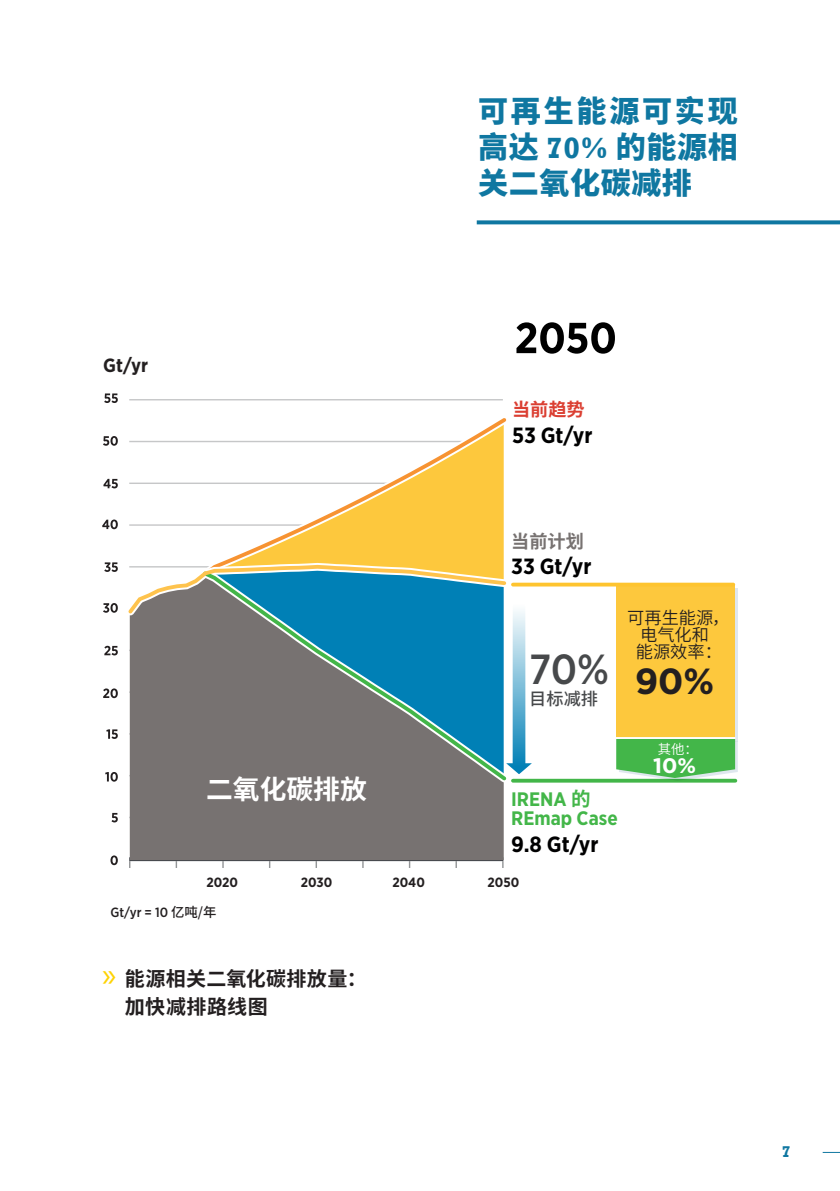
<style>
.page{position:relative;width:840px;height:1191px;background:#fff}
.page>*{position:absolute;margin:0;border:0;box-sizing:border-box;transform-origin:0 0}
.t1{font:500 42px "Gotham Narrow";color:#47494b}
.t2{font:700 36.4px "Gotham Narrow";color:#231f20;scale:1.09 1}
.t3{font:900 30px/36px "Noto Sans CJ Ksc";letter-spacing:.02em;color:#0f77a1;text-align:justify}
.t4{font:700 26.8px "Noto Sans CJ Ksc";color:#fff}
.t5{font:700 22px "Gotham Narrow";color:#000001}
.t6{font:700 21px "Gotham Narrow";color:#fff;scale:1.14 1}
.t7{font:700 20px/28px "Noto Sans CJ Ksc";letter-spacing:.02em;color:#231f20}
.t8{font:700 19.4px/18.4px "Gotham Narrow";color:#43b649}
.t9{font:700 19.2px "Gotham Narrow";color:#231f20}
.t10{font:700 18.2px "Noto Sans CJ Ksc";color:#777271}
.t11{font:700 18.2px "Noto Sans CJ Ksc";color:#db3f32}
.t12{font:600 17.2px/17.2px "Noto Sans CJ Ksc";color:#231f20;text-align:center}
.t13{font:500 17.2px "Noto Sans CJ Ksc";color:#47494b}
.t14{font:700 16px "Rockwell";color:#0f77a1}
.t15{font:700 13.4px "Gotham Narrow";color:#231f20}
.t16{font:500 13.4px "Gotham Narrow";color:#231f20}
.t17{font:600 13.4px "Noto Sans CJ Ksc";color:#fff}
.s1{font-family:"Rockwell";font-weight:700}
.s2{font-family:"Noto Sans CJ Ksc"}
.s3{font-family:"Myriad Pro";font-weight:400;font-size:34px;color:#fed304}
</style>
<div class="page">
<svg style="left:822px;top:1152px;width:17px;height:1px"></svg>
<svg style="left:476px;top:220px;width:363px;height:4px"></svg>
<hr style="left:129px;top:816px;width:373px;height:2px;background:#8e9091">
<hr style="left:129px;top:524px;width:373px;height:2px;background:#8e9091">
<hr style="left:129px;top:441px;width:373px;height:1px;background:#8e9091">
<hr style="left:129px;top:482px;width:373px;height:2px;background:#8e9091">
<hr style="left:129px;top:399px;width:373px;height:1px;background:#8e9091">
<svg style="left:175px;top:861px;width:2px;height:7px"></svg>
<svg style="left:315px;top:861px;width:2px;height:7px"></svg>
<svg style="left:408px;top:861px;width:2px;height:7px"></svg>
<hr style="left:129px;top:857px;width:374px;height:4px;background:#484a4f">
<svg style="left:104px;top:393px;width:14px;height:10px"></svg>
<svg style="left:103px;top:436px;width:15px;height:10px"></svg>
<svg style="left:103px;top:479px;width:15px;height:9px"></svg>
<svg style="left:102px;top:519px;width:16px;height:10px"></svg>
<svg style="left:111px;top:813px;width:7px;height:9px"></svg>
<svg style="left:110px;top:855px;width:8px;height:10px"></svg>
<div style="left:130px;top:781px;width:373px;height:79px;background:#777271"></div>
<svg style="left:201px;top:418px;width:306px;height:140px"></svg>
<div style="left:195px;top:781px;width:320px;height:8px;background:#777271"></div>
<div style="left:618px;top:588px;width:119px;height:153px;background:linear-gradient(to bottom,#fdc83d,#fdc83d)"></div>
<div style="left:616px;top:586px;width:118px;height:153px;background:#fdc83d"></div>
<svg style="left:531px;top:582px;width:201px;height:4px"></svg>
<hr style="left:512px;top:779px;width:223px;height:3px;background:#43b649">
<svg style="left:616px;top:739px;width:121px;height:41px;background:#5abe61"></svg>
<hr style="left:614px;top:737px;width:121px;height:2px;background:#fff">
<svg style="left:103px;top:558px;width:428px;height:223px;background:#6d919a"></svg>
<svg style="left:516px;top:322px;width:98px;height:32px"></svg>
<p class="t3" style="left:478px;top:94px;width:261px">可再生能源可实现高达 <span class="s1">70%</span> 的能源相关二氧化碳减排</p>
<p class="t9" style="left:103px;top:353px;width:46px">Gt/yr</p>
<p class="t11" style="left:512px;top:399px;width:74px">当前趋势</p>
<p class="t5" style="left:512px;top:421px;width:82px">53 Gt/yr</p>
<p class="t10" style="left:511px;top:531px;width:74px">当前计划</p>
<p class="t5" style="left:511px;top:552px;width:82px">33 Gt/yr</p>
<h1 class="t1" style="left:529px;top:642px;width:81px">70%</h1>
<p class="t13" style="left:529px;top:689px;width:70px">目标减排</p>
<p class="t12" style="left:627px;top:609px;width:104px">可再生能源，电气化和<br>能源效率：</p>
<p class="t2" style="left:634px;top:658px;width:74px">90%</p>
<p class="t4" style="left:206px;top:773px;width:162px">二氧化碳排放</p>
<p class="t8" style="left:511px;top:790px;width:108px">IRENA <span class="s2">的<br></span>REmap Case</p>
<p class="t5" style="left:511px;top:829px;width:89px">9.8 Gt/yr</p>
<p class="t15" style="left:206px;top:873px;width:33px">2020</p>
<p class="t15" style="left:301px;top:873px;width:33px">2030</p>
<p class="t15" style="left:392px;top:873px;width:34px">2040</p>
<p class="t15" style="left:487px;top:873px;width:33px">2050</p>
<p class="t16" style="left:110px;top:903px;width:107px">Gt/yr = 10 <span class="s2">亿吨/年</span></p>
<p class="t17" style="left:657px;top:741px;width:42px">其他：</p>
<p class="t6" style="left:652px;top:752px;width:39px">10%</p>
<p class="t7" style="left:125px;top:965px;width:243px;text-indent:-23px"><span class="s3">»</span> 能源相关二氧化碳排放量：加快减排路线图</p>
<p class="t14" style="left:781px;top:1141px;width:10px">7</p>
</div>
